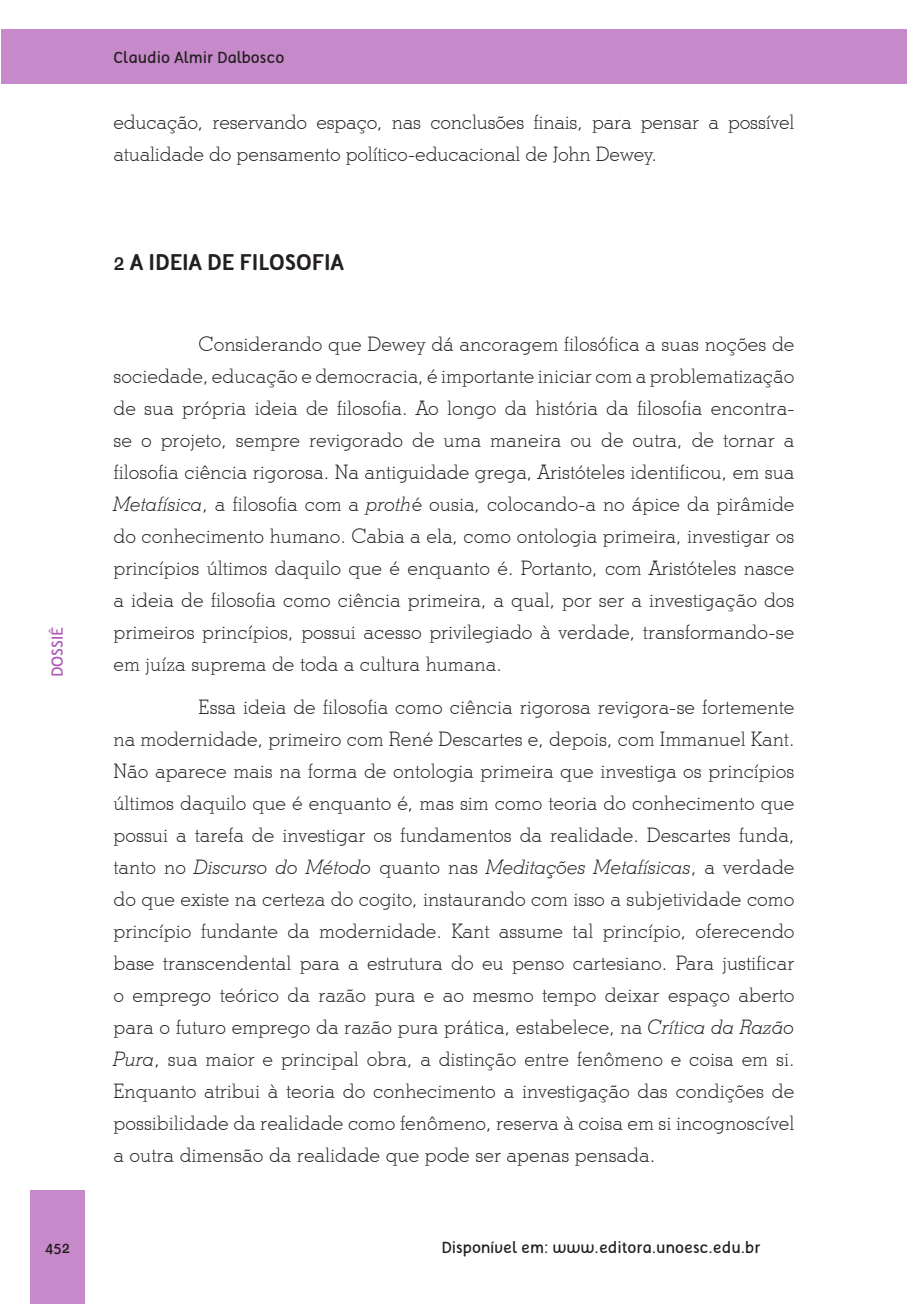
<style>
.page{position:relative;width:908px;height:1304px;background:#fff}
.page>*{position:absolute;margin:0;border:0;box-sizing:border-box;transform-origin:0 0}
.Subtítulo_1{font:700 22px "Tellural";color:#231f20}
.Texto{font:300 20px/32px "Stymie BT";letter-spacing:-.01em;color:#231f20;text-align:justify}
.t1{font:16px "Tellural";color:#231f20}
.t2{font:16px "Tellural";color:#ad57b3}
.s1{font-weight:400}
.s2{font-style:italic}
</style>
<div class="page">
<div style="left:1px;top:29px;width:905px;height:55px;background:#c689ca"></div>
<div style="left:30px;top:1191px;width:55px;height:113px;background:#c689ca"></div>
<p class="t2" style="left:48px;top:677px;width:52px;rotate:-90deg">DOSSIÊ</p>
<p class="t1" style="left:45px;top:1239px;width:26px">452</p>
<p class="t1" style="left:113px;top:48px;width:172px">Claudio Almir Dalbosco</p>
<p class="Texto" style="left:113px;top:105px;width:682px">educação, reservando espaço, nas conclusões finais, para pensar a possível atualidade do pensamento político-educacional de John Dewey.</p>
<p class="Subtítulo_1" style="left:113px;top:250px;width:232px"><span class="s1">2</span> A IDEIA DE FILOSOFIA</p>
<p class="Texto" style="left:113px;top:328px;width:682px;text-indent:85px">Considerando que Dewey dá ancoragem filosófica a suas noções de sociedade, educação e democracia, é importante iniciar com a problematização de sua própria ideia de filosofia. Ao longo da história da filosofia encontra&shy;se o projeto, sempre revigorado de uma maneira ou de outra, de tornar a filosofia ciência rigorosa. Na antiguidade grega, Aristóteles identificou, em sua <span class="s2">Metafísica</span>, a filosofia com a <span class="s2">proth</span>é ousia, colocando-a no ápice da pirâmide do conhecimento humano. Cabia a ela, como ontologia primeira, investigar os princípios últimos daquilo que é enquanto é. Portanto, com Aristóteles nasce a ideia de filosofia como ciência primeira, a qual, por ser a investigação dos primeiros princípios, possui acesso privilegiado à verdade, transformando-se em juíza suprema de toda a cultura humana.</p>
<p class="Texto" style="left:113px;top:691px;width:682px;text-indent:85px">Essa ideia de filosofia como ciência rigorosa revigora-se fortemente na modernidade, primeiro com René Descartes e, depois, com Immanuel Kant.<br>Não aparece mais na forma de ontologia primeira que investiga os princípios últimos daquilo que é enquanto é, mas sim como teoria do conhecimento que possui a tarefa de investigar os fundamentos da realidade. Descartes funda, tanto no <span class="s2">Discurso do Método</span> quanto nas <span class="s2">Meditações Metafísicas</span>, a verdade do que existe na certeza do cogito, instaurando com isso a subjetividade como princípio fundante da modernidade. Kant assume tal princípio, oferecendo base transcendental para a estrutura do eu penso cartesiano. Para justificar o emprego teórico da razão pura e ao mesmo tempo deixar espaço aberto para o futuro emprego da razão pura prática, estabelece, na <span class="s2">Crítica da Razão Pura</span>, sua maior e principal obra, a distinção entre fenômeno e coisa em si.<br>Enquanto atribui à teoria do conhecimento a investigação das condições de possibilidade da realidade como fenômeno, reserva à coisa em si incognoscível a outra dimensão da realidade que pode ser apenas pensada.</p>
<p class="t1" style="left:441px;top:1239px;width:320px">Disponível em: www.editora.unoesc.edu.br</p>
</div>
